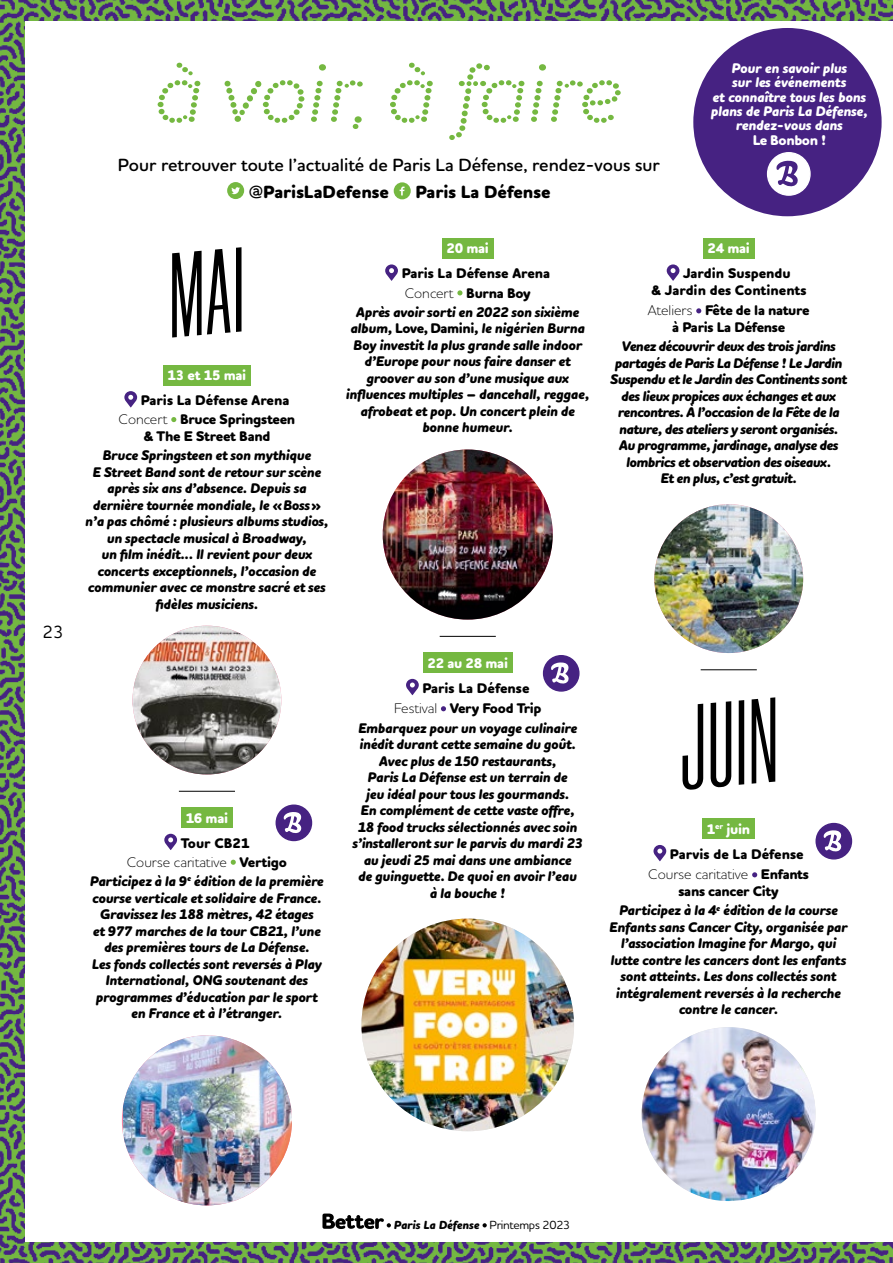
<style>
.page{position:relative;width:893px;height:1263px;background:#fff}
.page>*{position:absolute;margin:0;border:0;box-sizing:border-box;transform-origin:0 0}
.t1{font:120px "Morganite";color:#000}
.t2{font:italic 700 82.5px "Punto";color:#75b841}
.t3{font:600 18px "Houschka Rounded";color:#000}
.t4{font:800 18px "Houschka Rounded";color:#000}
.t5{font:500 18px "Houschka Rounded";color:#000}
.t6{font:italic 800 14.25px/16.5px "Houschka Rounded";letter-spacing:-.03em;color:#000;text-align:center}
.t7{font:italic 800 14.25px/16.5px "Houschka Rounded";letter-spacing:-.05em;color:#000;text-align:center}
.t8{font:800 14.25px/16.5px "Houschka Rounded";letter-spacing:-.02em;color:#000}
.t9{font:italic 800 14.25px/14.2px "Houschka Rounded";letter-spacing:-.03em;color:#fff;text-align:center}
.t10{font:800 14.25px/25px "Houschka Rounded";color:#000}
.t11{font:800 14.25px "Houschka Rounded";letter-spacing:-.02em;color:#fff}
.t12{font:300 14.25px "Houschka Rounded";color:#000}
.t13{font:italic 800 12px "Houschka Rounded";letter-spacing:-.02em;color:#000}
.s1{font-weight:300}
.s2{font-weight:800}
.s3{font-style:normal}
.s4{color:#fff}
.s5{font-weight:500;font-style:normal}
</style>
<div class="page">
<img style="left:0;top:0;width:893px;height:1263px">
<div style="left:26px;top:22px;width:867px;height:1220px;background:#fff"></div>
<div style="left:227px;top:182px;width:17px;height:17px;background:#75b841;border-radius:50%"></div>
<svg style="left:231px;top:187px;width:9px;height:7px"></svg>
<div style="left:394px;top:182px;width:17px;height:17px;background:#75b841;border-radius:50%"></div>
<svg style="left:400px;top:187px;width:5px;height:8px"></svg>
<div style="left:163px;top:365px;width:88px;height:20px;background:#75b841"></div>
<div style="left:181px;top:807px;width:52px;height:21px;background:#75b841"></div>
<svg style="left:124px;top:391px;width:13px;height:16px"></svg>
<svg style="left:171px;top:417px;width:5px;height:5px"></svg>
<img style="left:133px;top:626px;width:148px;height:148px">
<hr style="left:179px;top:791px;width:56px;height:1px;background:#000">
<svg style="left:164px;top:834px;width:13px;height:16px"></svg>
<svg style="left:231px;top:860px;width:5px;height:5px"></svg>
<img style="left:124px;top:1035px;width:168px;height:170px">
<div style="left:702px;top:819px;width:53px;height:20px;background:#75b841"></div>
<svg style="left:653px;top:845px;width:13px;height:16px"></svg>
<svg style="left:752px;top:872px;width:5px;height:5px"></svg>
<img style="left:642px;top:1027px;width:173px;height:174px;border-radius:87px">
<div style="left:442px;top:238px;width:51px;height:21px;background:#75b841"></div>
<div style="left:423px;top:652px;width:89px;height:21px;background:#75b841"></div>
<svg style="left:385px;top:264px;width:13px;height:17px"></svg>
<svg style="left:457px;top:290px;width:5px;height:5px"></svg>
<img style="left:383px;top:449px;width:170px;height:171px">
<hr style="left:440px;top:636px;width:56px;height:1px;background:#000">
<svg style="left:406px;top:679px;width:13px;height:16px"></svg>
<svg style="left:441px;top:706px;width:5px;height:5px"></svg>
<img style="left:361px;top:918px;width:213px;height:213px;border-radius:106px">
<div style="left:703px;top:238px;width:51px;height:21px;background:#75b841"></div>
<svg style="left:667px;top:264px;width:12px;height:17px"></svg>
<svg style="left:696px;top:308px;width:5px;height:5px"></svg>
<img style="left:654px;top:504px;width:149px;height:149px">
<hr style="left:701px;top:669px;width:56px;height:1px;background:#000">
<div style="left:276px;top:805px;width:35px;height:35px;background:#462282;border-radius:50%"></div>
<div style="left:276px;top:804px;width:36px;height:37px;border:1px solid #462282;border-radius:50%"></div>
<svg style="left:284px;top:812px;width:18px;height:21px"></svg>
<div style="left:544px;top:656px;width:35px;height:35px;background:#462282;border-radius:50%"></div>
<div style="left:543px;top:655px;width:37px;height:37px;border:1px solid #462282;border-radius:50%"></div>
<svg style="left:551px;top:662px;width:18px;height:22px"></svg>
<div style="left:816px;top:823px;width:35px;height:36px;background:#462282;border-radius:50%"></div>
<div style="left:815px;top:823px;width:37px;height:36px;border:1px solid #462282;border-radius:50%"></div>
<svg style="left:824px;top:830px;width:18px;height:22px"></svg>
<div style="left:693px;top:28px;width:189px;height:188px;background:#462282;border-radius:50%"></div>
<div style="left:768px;top:153px;width:42px;height:42px;background:#fff;border-radius:50%"></div>
<div style="left:767px;top:152px;width:44px;height:44px;border:1px solid #fff;border-radius:50%"></div>
<svg style="left:776px;top:161px;width:22px;height:26px"></svg>
<svg style="left:322px;top:1213px;width:69px;height:16px"></svg>
<svg style="left:482px;top:1223px;width:5px;height:4px"></svg>
<p class="t5" style="left:42px;top:620px;width:23px">23</p>
<h2 class="t2" style="left:156px;top:45px;width:468px">à voir, à faire</h2>
<p class="t3" style="left:118px;top:154px;width:543px">Pour retrouver toute l’actualité de Paris La Défense, rendez-vous sur</p>
<p class="t4" style="left:249px;top:180px;width:142px">@ParisLaDefense</p>
<p class="t4" style="left:415px;top:180px;width:137px">Paris La Défense</p>
<p class="t9" style="left:711px;top:62px;width:159px">Pour en savoir plus<br>sur les événements<br>et connaître tous les bons plans de Paris La Défense, rendez-vous dans</p>
<p class="t11" style="left:753px;top:131px;width:75px">Le Bonbon !</p>
<p class="t11" style="left:168px;top:366px;width:80px">13 et 15 mai</p>
<p class="t8" style="left:119px;top:391px;width:178px;line-height:19.4px;text-indent:22px">Paris La Défense Arena<br><span class="s1">Concert</span> Bruce Springsteen</p>
<p class="t8" style="left:143px;top:428px;width:129px">&amp; The E Street Band</p>
<p class="t6" style="left:85px;top:447px;width:245px">Bruce Springsteen et son mythique<br>E Street Band sont de retour sur scène après six ans d’absence. Depuis sa dernière tournée mondiale, le «Boss» n’a pas chômé : plusieurs albums studios, un spectacle musical à Broadway,<br>un film inédit... Il revient pour deux concerts exceptionnels, l’occasion de communier avec ce monstre sacré et ses fidèles musiciens.</p>
<p class="t11" style="left:186px;top:808px;width:44px">16 mai</p>
<p class="t10" style="left:181px;top:831px;width:70px">Tour CB21</p>
<p class="t12" style="left:127px;top:852px;width:162px">Course caritative <span class="s2">Vertigo</span></p>
<p class="t6" style="left:90px;top:873px;width:236px">Participez à la 9<sup>e</sup> édition de la première</p>
<p class="t6" style="left:92px;top:890px;width:232px">course verticale et solidaire de France.<br>Gravissez les 188 mètres, 42 étages<br>et 977 marches de la tour CB21, l’une des premières tours de La Défense.<br>Les fonds collectés sont reversés à Play International, ONG soutenant des programmes d’éducation par le sport en France et à l’étranger.</p>
<p class="t11" style="left:446px;top:239px;width:44px">20 mai</p>
<p class="t10" style="left:402px;top:261px;width:150px">Paris La Défense Arena</p>
<p class="t8" style="left:405px;top:285px;width:128px"><span class="s1">Concert</span> Burna Boy</p>
<p class="t6" style="left:356px;top:304px;width:225px">Après avoir sorti en 2022 son sixième</p>
<p class="t6" style="left:346px;top:321px;width:245px">album, <span class="s3">Love, Damini</span>, le nigérien Burna Boy investit la plus grande salle indoor d’Europe pour nous faire danser et groover au son d’une musique aux influences multiples – dancehall, reggae, afrobeat et pop. Un concert plein de bonne humeur.</p>
<p class="t11" style="left:427px;top:654px;width:82px">22 au 28 mai</p>
<p class="t8" style="left:394px;top:678px;width:149px;line-height:20.7px;text-indent:28px">Paris La Défense<br><span class="s1">Festival</span> Very Food Trip</p>
<p class="t6" style="left:352px;top:720px;width:232px">Embarquez pour un voyage culinaire inédit durant cette semaine du goût.<br>Avec plus de 150 restaurants,<br>Paris La Défense est un terrain de<br>jeu idéal pour tous les gourmands.<br>En complément de cette vaste offre,<br>18 food trucks sélectionnés avec soin s’installeront sur le parvis du mardi 23 au jeudi 25 mai dans une ambiance<br>de guinguette. De quoi en avoir l’eau<br>à la bouche !</p>
<p class="t11" style="left:707px;top:239px;width:44px">24 mai</p>
<p class="t10" style="left:651px;top:266px;width:157px;line-height:16.5px;text-indent:32px">Jardin Suspendu<br>&amp; Jardin des Continents</p>
<p class="t8" style="left:648px;top:303px;width:164px;text-align:center"><span class="s1">Ateliers</span> Fête de la nature à Paris La Défense</p>
<p class="t7" style="left:610px;top:339px;width:238px">Venez découvrir deux des trois jardins partagés de Paris La Défense ! Le Jardin Suspendu et le Jardin des Continents sont des lieux propices aux échanges et aux rencontres. À l’occasion de la Fête de la nature, des ateliers y seront organisés.<br>Au programme, jardinage, analyse des lombrics et observation des oiseaux.<br>Et en plus, c’est gratuit.</p>
<h1 class="t1" style="left:671px;top:689px;width:99px;rotate:-5deg">JUIN</h1>
<p class="t10" style="left:670px;top:817px;width:135px;text-indent:37px"><span class="s4">1</span><sup>er</sup> <span class="s4">juin<br></span>Parvis de La Défense</p>
<p class="t8" style="left:648px;top:867px;width:162px;text-align:center"><span class="s1">Course caritative</span> Enfants sans cancer City</p>
<p class="t6" style="left:609px;top:903px;width:240px">Participez à la 4<sup>e</sup> édition de la course Enfants sans Cancer City, organisée par l’association Imagine for Margo, qui lutte contre les cancers dont les enfants sont atteints. Les dons collectés sont intégralement reversés à la recherche contre le cancer.</p>
<p class="t13" style="left:394px;top:1217px;width:178px">Paris La Défense <span class="s5">Printemps 2023</span></p>
</div>
